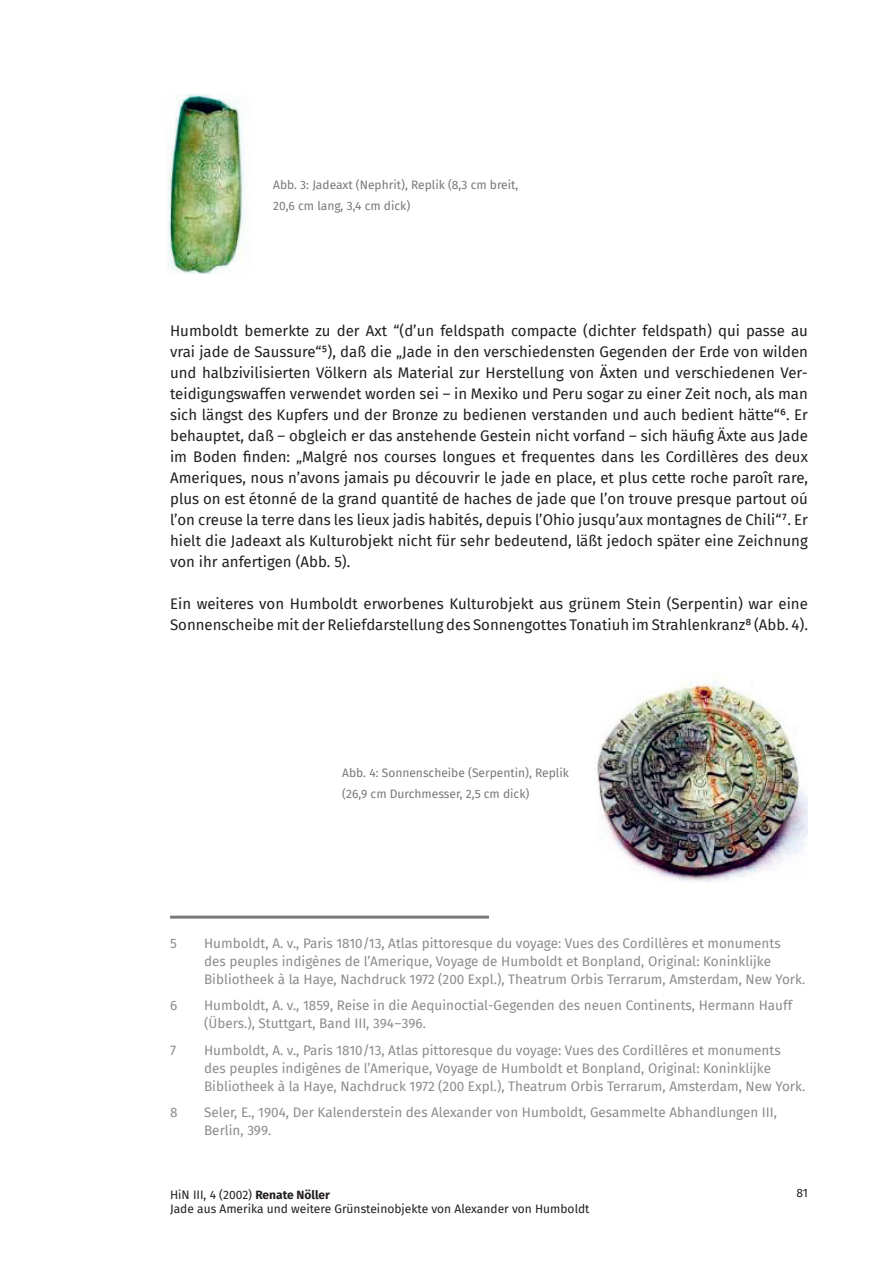
<style>
.page{position:relative;width:893px;height:1263px;background:#fff}
.page>*{position:absolute;margin:0;border:0;box-sizing:border-box;transform-origin:0 0}
.t1{font:15px/21px "Fira Sans";color:#231f20;text-align:justify}
.t2{font:13.5px/18px "Fira Sans";color:#8a8c8f}
.t3{font:12px/21px "Fira Sans";color:#76787b}
.t4{font:12px/14.4px "Fira Sans";color:#231f20}
.s1{font-weight:700}
</style>
<div class="page">
<hr style="left:170px;top:916px;width:319px;height:3px;background:#76787b">
<img style="left:167px;top:94px;width:78px;height:179px">
<img style="left:597px;top:681px;width:211px;height:201px">
<p class="t3" style="left:273px;top:174px;width:247px">Abb. 3: Jadeaxt (Nephrit), Replik (8,3 cm breit,<br>20,6 cm lang, 3,4 cm dick)</p>
<p class="t1" style="left:170px;top:320px;width:639px">Humboldt bemerkte zu der Axt “(d’un feldspath compacte (dichter feldspath) qui passe au vrai jade de Saussure“5), daß die „Jade in den verschiedensten Gegenden der Erde von wilden und halbzivilisierten Völkern als Material zur Herstellung von Äxten und verschiedenen Ver&shy;teidigungswaffen verwendet worden sei – in Mexiko und Peru sogar zu einer Zeit noch, als man sich längst des Kupfers und der Bronze zu bedienen verstanden und auch bedient hätte“6. Er behauptet, daß – obgleich er das anstehende Gestein nicht vorfand – sich häufig Äxte aus Jade im Boden finden: „Malgré nos courses longues et frequentes dans les Cordillères des deux Ameriques, nous n’avons jamais pu découvrir le jade en place, et plus cette roche paroît rare, plus on est étonné de la grand quantité de haches de jade que l’on trouve presque partout oú l’on creuse la terre dans les lieux jadis habités, depuis l’Ohio jusqu’aux montagnes de Chili“7. Er hielt die Jadeaxt als Kulturobjekt nicht für sehr bedeutend, läßt jedoch später eine Zeichnung von ihr anfertigen (Abb. 5).</p>
<p class="t1" style="left:170px;top:593px;width:639px">Ein weiteres von Humboldt erworbenes Kulturobjekt aus grünem Stein (Serpentin) war eine<br>Sonnenscheibe mit der Reliefdarstellung des Sonnengottes Tonatiuh im Strahlenkranz8 (Abb. 4).</p>
<p class="t3" style="left:342px;top:762px;width:228px">Abb. 4: Sonnenscheibe (Serpentin), Replik (26,9 cm Durchmesser, 2,5 cm dick)</p>
<p class="t2" style="left:170px;top:934px;width:8px">5</p>
<p class="t2" style="left:204px;top:934px;width:603px">Humboldt, A. v., Paris 1810/13, Atlas pittoresque du voyage: Vues des Cordillères et monuments des peuples indigènes de l’Amerique, Voyage de Humboldt et Bonpland, Original: Koninklijke<br>Bibliotheek à la Haye, Nachdruck 1972 (200 Expl.), Theatrum Orbis Terrarum, Amsterdam, New York.</p>
<p class="t2" style="left:170px;top:996px;width:9px">6</p>
<p class="t2" style="left:204px;top:996px;width:590px">Humboldt, A. v., 1859, Reise in die Aequinoctial-Gegenden des neuen Continents, Hermann Hauff (Übers.), Stuttgart, Band III, 394– 396.</p>
<p class="t2" style="left:170px;top:1041px;width:7px">7</p>
<p class="t2" style="left:204px;top:1041px;width:603px">Humboldt, A. v., Paris 1810/13, Atlas pittoresque du voyage: Vues des Cordillères et monuments des peuples indigènes de l’Amerique, Voyage de Humboldt et Bonpland, Original: Koninklijke<br>Bibliotheek à la Haye, Nachdruck 1972 (200 Expl.), Theatrum Orbis Terrarum, Amsterdam, New York.</p>
<p class="t2" style="left:170px;top:1103px;width:9px">8</p>
<p class="t2" style="left:204px;top:1103px;width:574px">Seler, E., 1904, Der Kalenderstein des Alexander von Humboldt, Gesammelte Abhandlungen III,<br>Berlin, 399.</p>
<p class="t4" style="left:170px;top:1187px;width:421px">HiN III, 4 (2002) <span class="s1">Renate Nöller<br></span>Jade aus Amerika und weitere Grünsteinobjekte von Alexander von Humboldt</p>
<p class="t4" style="left:796px;top:1185px;width:13px">81</p>
</div>
